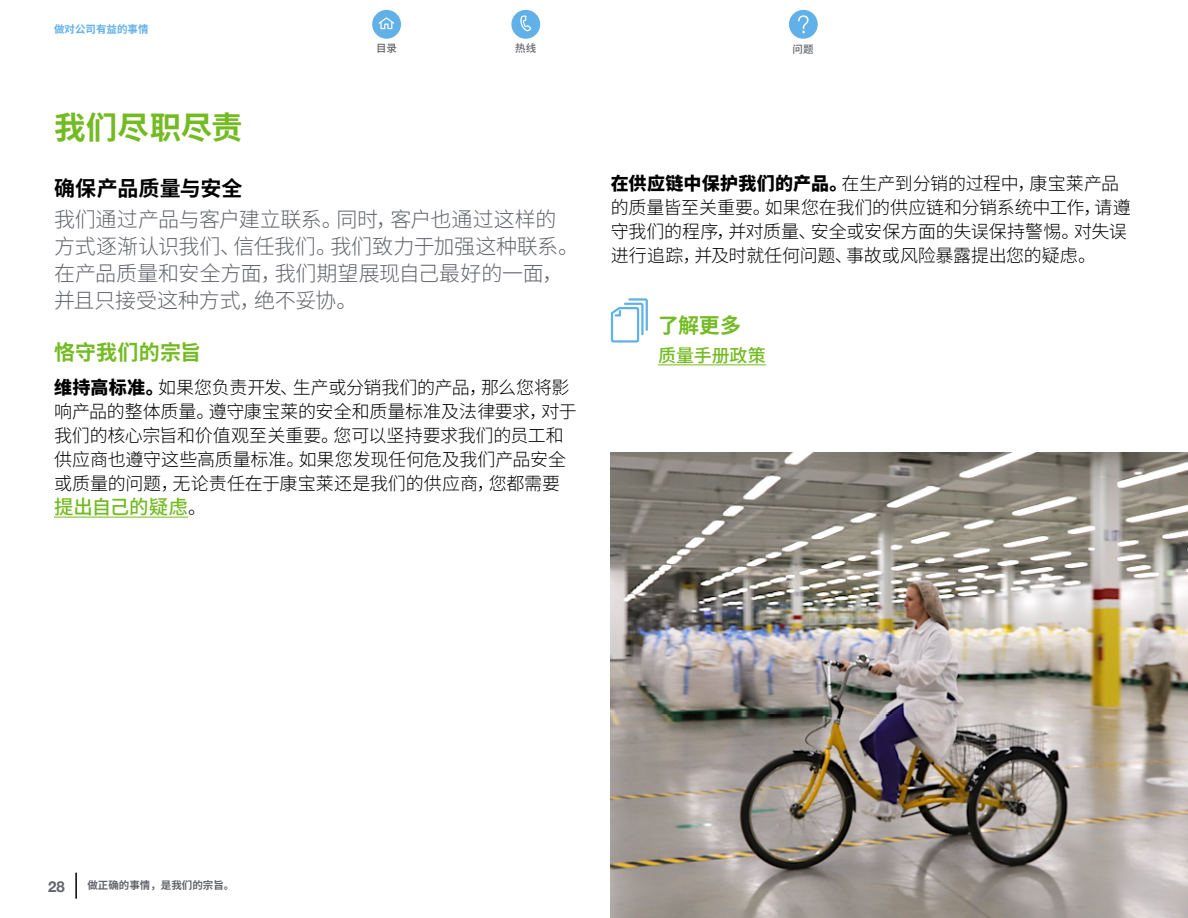
<style>
.page{position:relative;width:1188px;height:918px;background:#fff}
.page>*{position:absolute;margin:0;border:0;box-sizing:border-box;transform-origin:0 0}
.t1{font:700 31.5px "Noto Sans CJ Ksc";letter-spacing:.005em;color:#74bb23}
.t2{font:300 21px/27px "Noto Sans CJ Ksc";letter-spacing:-.01em;color:#61646a}
.t3{font:700 21px "Noto Sans CJ Ksc";letter-spacing:.005em;color:#74bb23}
.t4{font:700 21px "Noto Sans CJ Ksc";letter-spacing:.005em;color:#000}
.t5{font:500 19.5px "Noto Sans CJ Ksc";letter-spacing:-.01em;color:#74bb23}
.t6{font:300 18px/24px "Noto Sans CJ Ksc";letter-spacing:-.01em;color:#000}
.t7{font:500 18px "Noto Sans CJ Ksc";color:#74bb23}
.t8{font:700 15px "Helvetica Neue";color:#61646a}
.t9{font:700 10.5px "Noto Sans CJ Ksc";color:#61646a}
.t10{font:700 10.5px "Noto Sans CJ Ksc";color:#61b1e8}
.t11{font:500 10.5px "Noto Sans CJ Ksc";color:#61646a}
.s1{font-weight:900}
.s2{font-weight:300;font-size:18px;color:#000}
</style>
<div class="page">
<svg style="left:372px;top:10px;width:29px;height:29px"></svg>
<svg style="left:511px;top:9px;width:30px;height:30px"></svg>
<svg style="left:789px;top:9px;width:29px;height:30px"></svg>
<hr style="left:658px;top:364px;width:108px;height:1px;background:#74bb23">
<hr style="left:54px;top:517px;width:134px;height:1px;background:#74bb23">
<img style="left:611px;top:453px;width:577px;height:465px">
<svg style="left:610px;top:298px;width:38px;height:45px"></svg>
<hr style="left:75px;top:873px;width:2px;height:26px;background:#000">
<p class="t10" style="left:54px;top:23px;width:96px">做对公司有益的事情</p>
<h1 class="t1" style="left:54px;top:109px;width:190px">我们尽职尽责</h1>
<p class="t11" style="left:376px;top:42px;width:22px">目录</p>
<p class="t11" style="left:515px;top:42px;width:22px">热线</p>
<p class="t11" style="left:793px;top:43px;width:22px">问题</p>
<p class="t4" style="left:54px;top:177px;width:190px">确保产品质量与安全</p>
<p class="t2" style="left:54px;top:206px;width:527px">我们通过产品与客户建立联系。同时，客户也通过这样的方式逐渐认识我们、信任我们。我们致力于加强这种联系。在产品质量和安全方面，我们期望展现自己最好的一面，并且只接受这种方式，绝不妥协。</p>
<p class="t3" style="left:54px;top:340px;width:149px">恪守我们的宗旨</p>
<p class="t6" style="left:54px;top:376px;width:524px"><span class="s1">维持高标准。</span>如果您负责开发、生产或分销我们的产品，那么您将影响产品的整体质量。遵守康宝莱的安全和质量标准及法律要求，对于我们的核心宗旨和价值观至关重要。您可以坚持要求我们的员工和供应商也遵守这些高质量标准。如果您发现任何危及我们产品安全或质量的问题，无论责任在于康宝莱还是我们的供应商，您都需要</p>
<p class="t5" style="left:54px;top:496px;width:154px">提出自己的疑虑<span class="s2">。</span></p>
<p class="t6" style="left:611px;top:172px;width:522px"><span class="s1">在供应链中保护我们的产品。</span>在生产到分销的过程中，康宝莱产品的质量皆至关重要。如果您在我们的供应链和分销系统中工作，请遵守我们的程序，并对质量、安全或安保方面的失误保持警惕。对失误进行追踪，并及时就任何问题、事故或风险暴露提出您的疑虑。</p>
<p class="t3" style="left:658px;top:314px;width:85px">了解更多</p>
<p class="t7" style="left:658px;top:345px;width:109px">质量手册政策</p>
<p class="t8" style="left:48px;top:875px;width:18px">28</p>
<p class="t9" style="left:87px;top:879px;width:148px">做正确的事情，是我们的宗旨。</p>
</div>
